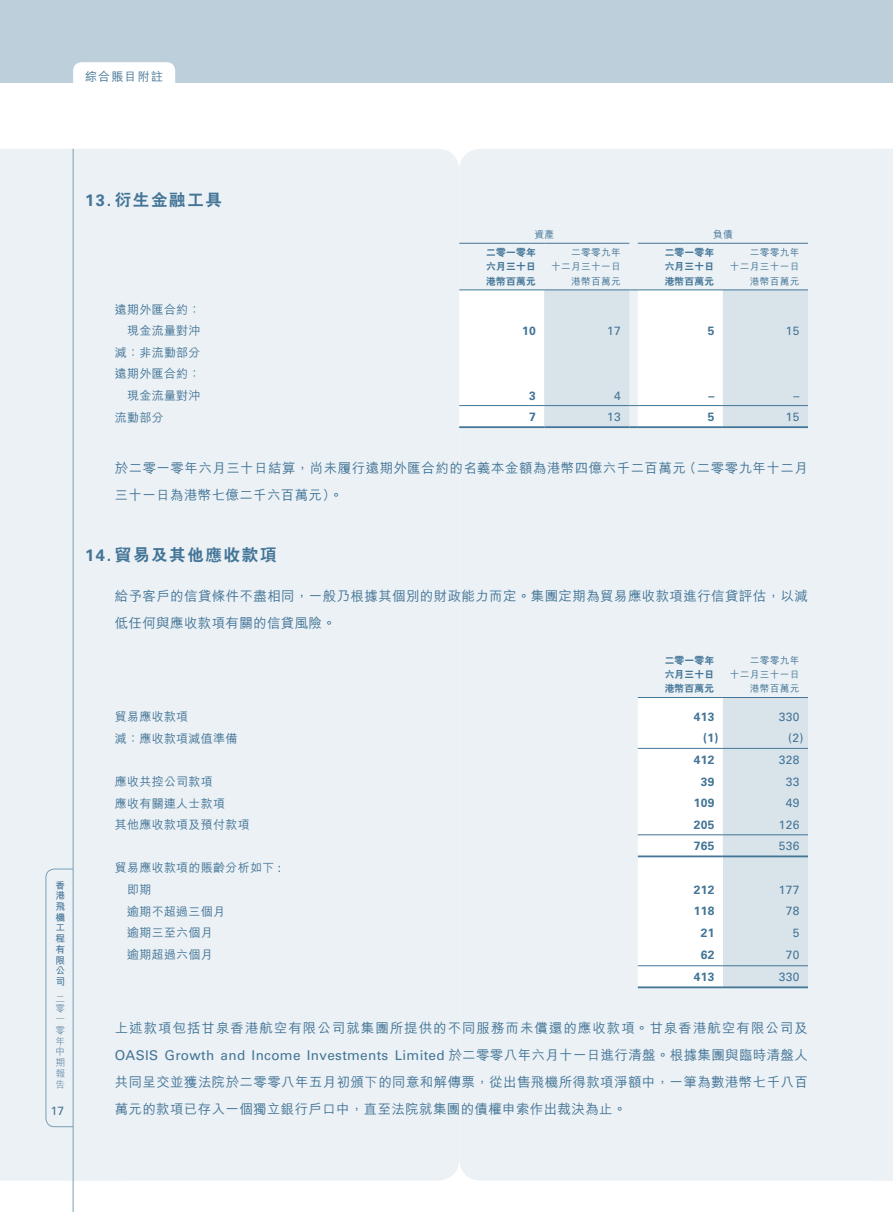
<style>
.page{position:relative;width:893px;height:1212px;background:#fff}
.page>*{position:absolute;margin:0;border:0;box-sizing:border-box;transform-origin:0 0}
.t1{font:800 16.5px "C Hei 2 HK";letter-spacing:.1em;color:#437597}
.t2{font:500 13.5px/27px "M Hei HK";letter-spacing:.025em;color:#437597}
.t3{font:13.5px "Univers";letter-spacing:.025em;color:#437597}
.t4{font:500 13.5px "M Hei HK";letter-spacing:.07em;color:#437597}
.t5{font:500 12px/21.6px "M Hei HK";letter-spacing:.025em;color:#437597;text-align:right}
.t6{font:12px "Univers";letter-spacing:.025em;color:#437597}
.t7{font:700 12px "Univers";letter-spacing:.025em;color:#437597}
.t8{font:500 9.75px/14.1px "M Hei HK";letter-spacing:.025em;color:#437597;text-align:right}
.t9{font:800 9.75px/14.1px "C Hei 2 HK";letter-spacing:.025em;color:#437597;text-align:justify}
.t10{font:700 9.75px/10.8px "M Hei HK";color:#437597;text-align:justify}
.t11{font:300 9.75px/10.6px "M Hei HK";color:#437597;text-align:justify}
.s1{font-family:"Univers";font-weight:700}
.s2{font-family:"Univers";font-weight:400}
.s3{font-family:"M Hei HK";font-weight:500}
</style>
<div class="page">
<div style="left:0;top:149px;width:60px;height:1031px;background:#ecf1f5"></div>
<div style="left:0;top:0;width:893px;height:82px;background:#bdcfdb"></div>
<div style="left:459px;top:149px;width:391px;height:1031px;background:#ecf1f5"></div>
<div style="left:43px;top:149px;width:416px;height:1031px;background:#ecf1f5;border-radius:21px"></div>
<div style="left:850px;top:149px;width:43px;height:1031px;background:#ecf1f5"></div>
<div style="left:73px;top:62px;width:102px;height:20px;background:#fff"></div>
<svg style="left:45px;top:868px;width:28px;height:259px"></svg>
<hr style="left:73px;top:149px;width:1px;height:1063px;background:#7b9eb6">
<hr style="left:459px;top:243px;width:85px;height:1px;background:#437597">
<hr style="left:544px;top:243px;width:85px;height:1px;background:#437597">
<hr style="left:638px;top:243px;width:85px;height:1px;background:#437597">
<hr style="left:723px;top:243px;width:85px;height:1px;background:#437597">
<svg style="left:459px;top:290px;width:349px;height:138px"></svg>
<hr style="left:638px;top:426px;width:85px;height:2px;background:#437597">
<hr style="left:723px;top:426px;width:85px;height:2px;background:#437597">
<svg style="left:638px;top:698px;width:170px;height:288px"></svg>
<hr style="left:638px;top:697px;width:85px;height:1px;background:#437597">
<hr style="left:723px;top:697px;width:85px;height:1px;background:#437597">
<hr style="left:638px;top:748px;width:85px;height:1px;background:#437597">
<hr style="left:723px;top:748px;width:85px;height:1px;background:#437597">
<hr style="left:638px;top:834px;width:85px;height:1px;background:#437597">
<hr style="left:723px;top:834px;width:85px;height:1px;background:#437597">
<hr style="left:638px;top:855px;width:85px;height:2px;background:#437597">
<hr style="left:723px;top:855px;width:85px;height:2px;background:#437597">
<hr style="left:638px;top:965px;width:85px;height:1px;background:#437597">
<hr style="left:723px;top:965px;width:85px;height:1px;background:#437597">
<hr style="left:638px;top:986px;width:85px;height:2px;background:#437597">
<hr style="left:723px;top:986px;width:85px;height:2px;background:#437597">
<p class="t5" style="left:85px;top:65px;width:79px">綜合賬目附註</p>
<p class="t10" style="left:55px;top:879px;width:11px">香港飛機工程有限公司</p>
<p class="t11" style="left:55px;top:992px;width:11px">二零一零年中期報告</p>
<p class="t6" style="left:51px;top:1104px;width:15px">1 7</p>
<p class="t1" style="left:85px;top:189px;width:139px"><span class="s1">13.</span> 衍生金融工具</p>
<p class="t5" style="left:115px;top:297px;width:87px">遠期外匯合約：現金流量對沖</p>
<p class="t5" style="left:115px;top:341px;width:87px">減：非流動部分遠期外匯合約：現金流量對沖</p>
<p class="t8" style="left:534px;top:226px;width:21px">資產</p>
<p class="t8" style="left:713px;top:226px;width:21px">負債</p>
<p class="t9" style="left:486px;top:246px;width:51px">二零一零年六月三十日港幣百萬元</p>
<p class="t8" style="left:551px;top:245px;width:71px">二零零九年<br>十二月三十一日港幣百萬元</p>
<p class="t9" style="left:665px;top:246px;width:51px">二零一零年六月三十日港幣百萬元</p>
<p class="t8" style="left:730px;top:245px;width:71px">二零零九年<br>十二月三十一日港幣百萬元</p>
<p class="t7" style="left:522px;top:324px;width:15px">10</p>
<p class="t6" style="left:607px;top:323px;width:15px">1 7</p>
<p class="t7" style="left:708px;top:324px;width:8px">5</p>
<p class="t6" style="left:786px;top:323px;width:15px">1 5</p>
<p class="t7" style="left:529px;top:388px;width:8px">3</p>
<p class="t6" style="left:614px;top:388px;width:8px">4</p>
<p class="t7" style="left:708px;top:388px;width:7px">–</p>
<p class="t6" style="left:793px;top:388px;width:7px">–</p>
<p class="t5" style="left:115px;top:405px;width:50px">流動部分</p>
<p class="t7" style="left:529px;top:410px;width:8px">7</p>
<p class="t6" style="left:607px;top:410px;width:15px">1 3</p>
<p class="t7" style="left:708px;top:410px;width:8px">5</p>
<p class="t6" style="left:786px;top:410px;width:15px">1 5</p>
<p class="t2" style="left:115px;top:454px;width:695px">於二零一零年六月三十日結算，尚未履行遠期外匯合約的名義本金額為港幣四億六千二百萬元（二零零九年十二月三十一日為港幣七億二千六百萬元）。</p>
<p class="t1" style="left:85px;top:544px;width:193px"><span class="s1">14.</span> 貿易及其他應收款項</p>
<p class="t2" style="left:115px;top:581px;width:695px">給予客戶的信貸條件不盡相同，一般乃根據其個別的財政能力而定。集團定期為貿易應收款項進行信貸評估，以減低任何與應收款項有關的信貸風險。</p>
<p class="t9" style="left:665px;top:653px;width:51px">二零一零年六月三十日港幣百萬元</p>
<p class="t8" style="left:730px;top:652px;width:71px">二零零九年<br>十二月三十一日港幣百萬元</p>
<p class="t5" style="left:115px;top:705px;width:75px">貿易應收款項</p>
<p class="t7" style="left:694px;top:709px;width:22px">413</p>
<p class="t6" style="left:779px;top:709px;width:22px">330</p>
<p class="t5" style="left:115px;top:727px;width:124px">減：應收款項減值準備</p>
<p class="t7" style="left:703px;top:731px;width:17px">(1)</p>
<p class="t6" style="left:788px;top:731px;width:17px">(2)</p>
<p class="t7" style="left:694px;top:753px;width:22px">412</p>
<p class="t6" style="left:779px;top:753px;width:22px">328</p>
<p class="t5" style="left:115px;top:770px;width:100px">應收共控公司款項</p>
<p class="t7" style="left:701px;top:774px;width:15px">39</p>
<p class="t6" style="left:786px;top:774px;width:15px">33</p>
<p class="t5" style="left:115px;top:791px;width:112px">應收有關連人士款項</p>
<p class="t7" style="left:694px;top:796px;width:22px">109</p>
<p class="t6" style="left:786px;top:796px;width:15px">49</p>
<p class="t5" style="left:115px;top:813px;width:136px">其他應收款項及預付款項</p>
<p class="t7" style="left:694px;top:818px;width:22px">205</p>
<p class="t6" style="left:779px;top:817px;width:22px">12 6</p>
<p class="t7" style="left:694px;top:839px;width:22px">765</p>
<p class="t6" style="left:779px;top:839px;width:22px">536</p>
<p class="t5" style="left:127px;top:856px;width:155px;text-align:left;text-indent:-12px">貿易應收款項的賬齡分析如下 <span class="s2">:</span>即期</p>
<p class="t7" style="left:694px;top:882px;width:22px">212</p>
<p class="t6" style="left:779px;top:882px;width:22px">177</p>
<p class="t5" style="left:127px;top:899px;width:100px">逾期不超過三個月</p>
<p class="t7" style="left:694px;top:904px;width:22px">118</p>
<p class="t6" style="left:786px;top:904px;width:15px">78</p>
<p class="t5" style="left:127px;top:921px;width:87px">逾期三至六個月</p>
<p class="t7" style="left:701px;top:926px;width:15px">21</p>
<p class="t6" style="left:793px;top:925px;width:8px">5</p>
<p class="t5" style="left:127px;top:943px;width:87px">逾期超過六個月</p>
<p class="t7" style="left:701px;top:947px;width:15px">62</p>
<p class="t6" style="left:786px;top:947px;width:15px">70</p>
<p class="t7" style="left:694px;top:970px;width:22px">413</p>
<p class="t6" style="left:779px;top:970px;width:22px">330</p>
<p class="t4" style="left:115px;top:1018px;width:695px">上述款項包括甘泉香港航空有限公司就集團所提供的不同服務而未償還的應收款項。甘泉香港航空有限公司及</p>
<p class="t3" style="left:115px;top:1048px;width:695px">OASIS Growth and Income Investments Limited <span class="s3">於二零零八年六月十一日進行清盤。根據集團與臨時清盤人</span></p>
<p class="t2" style="left:115px;top:1068px;width:695px">共同呈交並獲法院於二零零八年五月初頒下的同意和解傳票，從出售飛機所得款項淨額中，一筆為數港幣七千八百萬元的款項已存入一個獨立銀行戶口中，直至法院就集團的債權申索作出裁決為止。</p>
</div>
